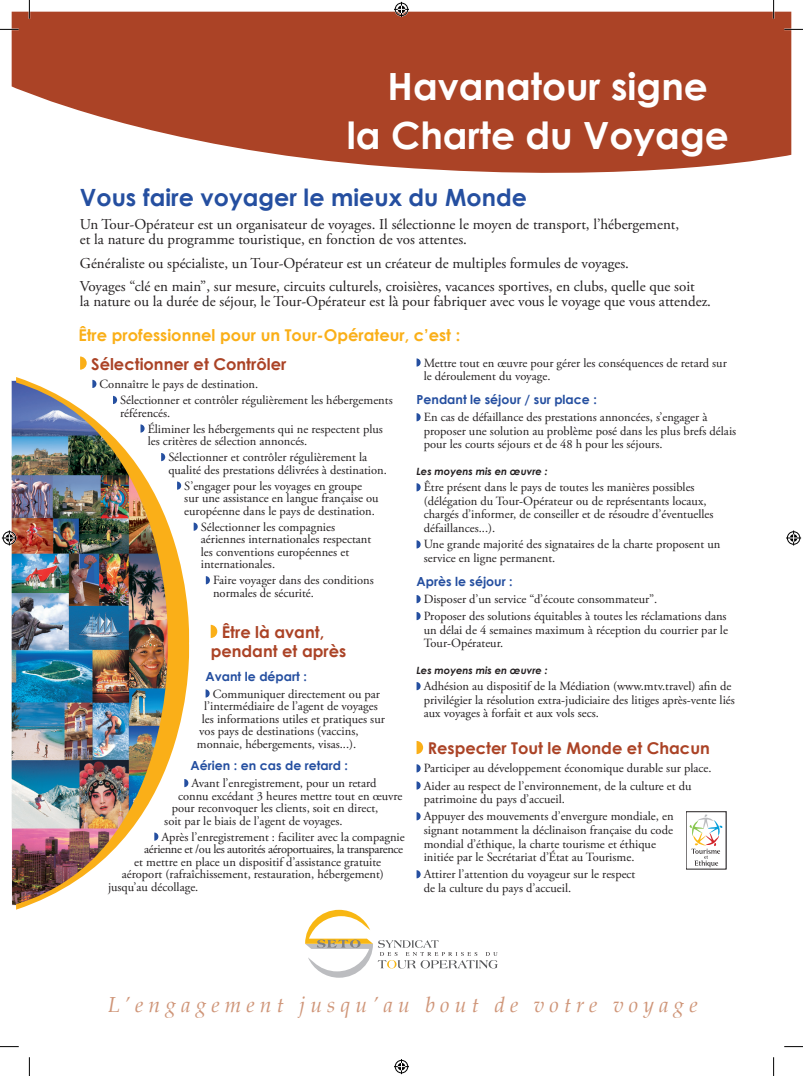
<style>
.page{position:relative;width:803px;height:1076px;background:#fff}
.page>*{position:absolute;margin:0;border:0;box-sizing:border-box;transform-origin:0 0}
.t1{font:700 37.5px "Century Gothic";color:#fff}
.t2{font:700 37.5px "Cent Goth WGL";color:#fff}
.t3{font:700 23.75px "Century Gothic";color:#254fa0}
.t4{font:italic 21.25px "Palatino";letter-spacing:.24em;color:#cf9578}
.t5{font:700 16.25px/18.8px "Century Gothic";color:#ab4326}
.t6{font:700 16.25px "Century Gothic";color:#faaf18}
.t7{font:15px/15px "Adobe Garamond Pro";color:#231f20}
.t8{font:12.5px/13.4px "Adobe Garamond Pro";color:#231f20}
.t9{font:700 12.5px "Century Gothic";color:#254fa0}
.t10{font:12.5px "Adobe Garamond Pro";letter-spacing:-.03em;color:#231f20}
.t11{font:italic 700 10px "Century Gothic";color:#231f20}
.s1{font-family:"Century Gothic"}
</style>
<div class="page">
<img style="left:12px;top:380px;width:6px;height:530px">
<svg style="left:12px;top:12px;width:779px;height:161px;background:#b55a40"></svg>
<svg style="left:305px;top:910px;width:193px;height:67px"></svg>
<img style="left:16px;top:377px;width:178px;height:532px">
<svg style="left:80px;top:356px;width:7px;height:14px"></svg>
<svg style="left:211px;top:625px;width:6px;height:13px"></svg>
<svg style="left:92px;top:380px;width:4px;height:8px"></svg>
<svg style="left:113px;top:396px;width:4px;height:8px"></svg>
<svg style="left:140px;top:424px;width:5px;height:8px"></svg>
<svg style="left:161px;top:453px;width:4px;height:8px"></svg>
<svg style="left:177px;top:481px;width:4px;height:9px"></svg>
<svg style="left:194px;top:522px;width:4px;height:9px"></svg>
<svg style="left:206px;top:576px;width:4px;height:8px"></svg>
<svg style="left:689px;top:814px;width:33px;height:53px"></svg>
<svg style="left:416px;top:741px;width:7px;height:13px"></svg>
<svg style="left:416px;top:764px;width:5px;height:8px"></svg>
<svg style="left:416px;top:781px;width:5px;height:8px"></svg>
<svg style="left:416px;top:812px;width:5px;height:8px"></svg>
<svg style="left:416px;top:870px;width:5px;height:8px"></svg>
<svg style="left:206px;top:689px;width:4px;height:8px"></svg>
<svg style="left:184px;top:779px;width:4px;height:8px"></svg>
<svg style="left:154px;top:832px;width:4px;height:8px"></svg>
<svg style="left:416px;top:358px;width:5px;height:8px"></svg>
<svg style="left:416px;top:413px;width:5px;height:8px"></svg>
<svg style="left:416px;top:483px;width:5px;height:8px"></svg>
<svg style="left:416px;top:540px;width:5px;height:8px"></svg>
<svg style="left:416px;top:595px;width:5px;height:8px"></svg>
<svg style="left:416px;top:612px;width:5px;height:8px"></svg>
<svg style="left:416px;top:682px;width:5px;height:8px"></svg>
<svg style="left:0;top:29px;width:19px;height:1px"></svg>
<svg style="left:784px;top:29px;width:19px;height:1px"></svg>
<svg style="left:0;top:1046px;width:19px;height:1px"></svg>
<svg style="left:784px;top:1046px;width:19px;height:1px"></svg>
<svg style="left:29px;top:0;width:1px;height:19px"></svg>
<svg style="left:29px;top:1057px;width:1px;height:19px"></svg>
<svg style="left:773px;top:0;width:1px;height:19px"></svg>
<svg style="left:773px;top:1057px;width:1px;height:19px"></svg>
<svg style="left:394px;top:2px;width:15px;height:15px"></svg>
<svg style="left:394px;top:1059px;width:15px;height:15px"></svg>
<svg style="left:2px;top:530px;width:15px;height:15px"></svg>
<svg style="left:786px;top:530px;width:15px;height:15px"></svg>
<h1 class="t2" style="left:388px;top:58px;width:322px">Havanatour <span class="s1">signe</span></h1>
<h1 class="t1" style="left:347px;top:111px;width:383px">la Charte du Voyage</h1>
<h2 class="t3" style="left:80px;top:182px;width:448px">Vous faire voyager le mieux du Monde</h2>
<p class="t7" style="left:80px;top:217px;width:601px">Un Tour-Opérateur est un organisateur de voyages. Il sélectionne le moyen de transport, l’hébergement, et la nature du programme touristique, en fonction de vos attentes.</p>
<p class="t7" style="left:80px;top:251px;width:616px;line-height:23.9px">Généraliste ou spécialiste, un Tour-Opérateur est un créateur de multiples formules de voyages.<br>Voyages “clé en main”, sur mesure, circuits culturels, croisières, vacances sportives, en clubs, quelle que soit</p>
<p class="t7" style="left:80px;top:295px;width:633px">la nature ou la durée de séjour, le Tour-Opérateur est là pour fabriquer avec vous le voyage que vous attendez.</p>
<h3 class="t6" style="left:78px;top:325px;width:383px">Être professionnel pour un Tour-Opérateur, c’est :</h3>
<h3 class="t5" style="left:91px;top:354px;width:197px">Sélectionner et Contrôler</h3>
<p class="t8" style="left:424px;top:356px;width:305px">Mettre tout en œuvre pour gérer les conséquences de retard sur le déroulement du voyage.</p>
<p class="t9" style="left:416px;top:391px;width:182px">Pendant le séjour / sur place :</p>
<p class="t8" style="left:424px;top:411px;width:314px">En cas de défaillance des prestations annoncées, s’engager à proposer une solution au problème posé dans les plus brefs délais pour les courts séjours et de 48 h pour les séjours.</p>
<p class="t11" style="left:416px;top:465px;width:132px">Les moyens mis en œuvre :</p>
<p class="t8" style="left:424px;top:481px;width:291px">Être présent dans le pays de toutes les manières possibles (délégation du Tour-Opérateur ou de représentants locaux, chargés d’informer, de conseiller et de résoudre d’éventuelles défaillances...).</p>
<p class="t8" style="left:424px;top:538px;width:298px">Une grande majorité des signataires de la charte proposent un service en ligne permanent.</p>
<p class="t9" style="left:416px;top:573px;width:98px">Après le séjour :</p>
<p class="t8" style="left:424px;top:591px;width:304px;line-height:16.9px">Disposer d’un service “d’écoute consommateur”.<br>Proposer des solutions équitables à toutes les réclamations dans</p>
<p class="t8" style="left:424px;top:623px;width:306px">un délai de 4 semaines maximum à réception du courrier par le<br>Tour-Opérateur.</p>
<p class="t11" style="left:416px;top:664px;width:132px">Les moyens mis en œuvre :</p>
<p class="t8" style="left:424px;top:680px;width:313px">Adhésion au dispositif de la Médiation (www.mtv.travel) afin de privilégier la résolution extra-judiciaire des litiges après-vente liés aux voyages à forfait et aux vols secs.</p>
<p class="t8" style="left:120px;top:376px;width:274px;line-height:16px;text-indent:-21px">Connaître le pays de destination.<br>Sélectionner et contrôler régulièrement les hébergements</p>
<p class="t8" style="left:148px;top:405px;width:237px;line-height:16px;text-indent:-28px">référencés.<br>Éliminer les hébergements qui ne respectent plus</p>
<p class="t8" style="left:168px;top:433px;width:200px;line-height:16px;text-indent:-21px">les critères de sélection annoncés.<br>Sélectionner et contrôler régulièrement la</p>
<p class="t8" style="left:184px;top:462px;width:204px;line-height:16px;text-indent:-16px">qualité des prestations délivrées à destination.<br>S’engager pour les voyages en groupe</p>
<p class="t8" style="left:184px;top:492px;width:196px;line-height:12.5px">sur une assistance en langue française ou européenne dans le pays de destination.</p>
<p class="t8" style="left:201px;top:521px;width:172px;line-height:12.5px">Sélectionner les compagnies aériennes internationales respectant les conventions européennes et internationales.</p>
<p class="t8" style="left:213px;top:574px;width:162px;line-height:12.5px">Faire voyager dans des conditions normales de sécurité.</p>
<h3 class="t5" style="left:211px;top:622px;width:137px;text-indent:11px">Être là avant, pendant et après</h3>
<p class="t9" style="left:206px;top:668px;width:103px">Avant le départ :</p>
<p class="t8" style="left:213px;top:687px;width:169px">Communiquer directement ou par</p>
<p class="t8" style="left:204px;top:700px;width:175px">l’intermédiaire de l’agent de voyages</p>
<p class="t8" style="left:202px;top:712px;width:185px">les informations utiles et pratiques sur</p>
<p class="t8" style="left:199px;top:725px;width:161px">vos pays de destinations (vaccins,</p>
<p class="t8" style="left:197px;top:737px;width:161px">monnaie, hébergements, visas...).</p>
<p class="t9" style="left:191px;top:758px;width:159px">Aérien : en cas de retard :</p>
<p class="t8" style="left:192px;top:777px;width:186px">Avant l’enregistrement, pour un retard</p>
<p class="t8" style="left:178px;top:789px;width:226px">connu excédant 3 heures mettre tout en œuvre</p>
<p class="t8" style="left:172px;top:802px;width:208px">pour reconvoquer les clients, soit en direct,</p>
<p class="t8" style="left:164px;top:814px;width:180px">soit par le biais de l’agent de voyages.</p>
<p class="t8" style="left:162px;top:830px;width:245px">Après l’enregistrement : faciliter avec la compagnie</p>
<p class="t10" style="left:144px;top:842px;width:260px">aérienne et /ou les autorités aéroportuaires, la transparence</p>
<p class="t8" style="left:134px;top:855px;width:248px">et mettre en place un dispositif d’assistance gratuite</p>
<p class="t8" style="left:122px;top:868px;width:264px">aéroport (rafraîchissement, restauration, hébergement)</p>
<p class="t8" style="left:108px;top:880px;width:92px">jusqu’au décollage.</p>
<h3 class="t5" style="left:428px;top:738px;width:284px">Respecter Tout le Monde et Chacun</h3>
<p class="t8" style="left:424px;top:760px;width:289px;line-height:17.1px">Participer au développement économique durable sur place.<br>Aider au respect de l’environnement, de la culture et du</p>
<p class="t8" style="left:424px;top:791px;width:251px;line-height:17.1px">patrimoine du pays d’accueil.<br>Appuyer des mouvements d’envergure mondiale, en</p>
<p class="t8" style="left:424px;top:823px;width:251px">signant notamment la déclinaison française du code mondial d’éthique, la charte tourisme et éthique initiée par le Secrétariat d’État au Tourisme.</p>
<p class="t8" style="left:424px;top:868px;width:213px">Attirer l’attention du voyageur sur le respect de la culture du pays d’accueil.</p>
<h3 class="t4" style="left:108px;top:987px;width:591px">L’engagement jusqu’au bout de votre voyage</h3>
</div>
